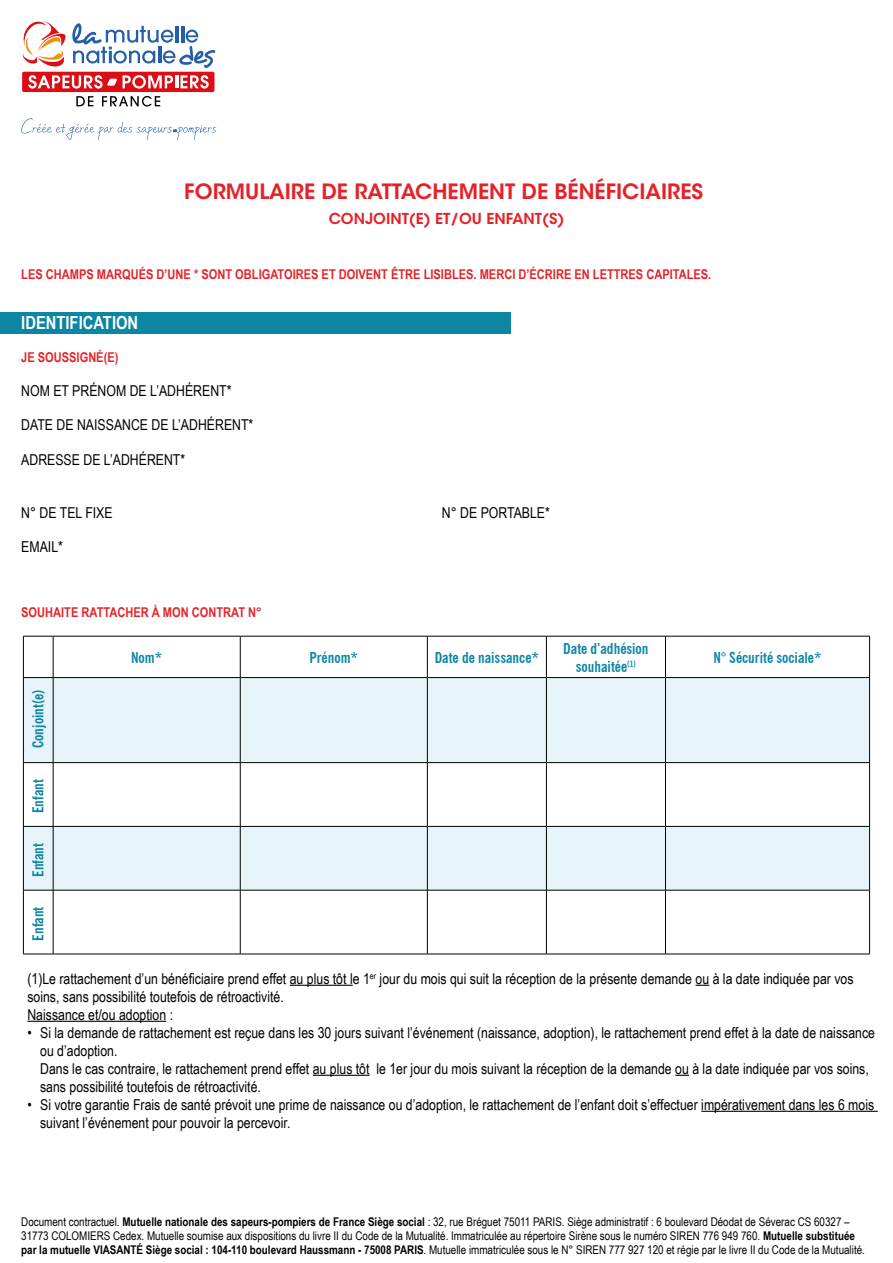
<style>
.page{position:relative;width:893px;height:1263px;background:#fff}
.page>*{position:absolute;margin:0;border:0;box-sizing:border-box;transform-origin:0 0}
.t1{font:600 21px "ITC Avant Garde Std";color:#e42329}
.t2{font:700 18px "Arial Narrow";color:#fff}
.t3{font:15px/18px "Arial Narrow";color:#000}
.t4{font:700 condensed 15px/18px "News Gothic BT";color:#0d86a3;text-align:center}
.t5{font:600 15px "ITC Avant Garde Std";color:#e42329}
.t6{font:700 13.5px "Arial Narrow";color:#e42329}
.t7{font:12px/14.4px "Arial Narrow";color:#000}
.s1{font-weight:700}
</style>
<div class="page">
<svg style="left:76px;top:96px;width:17px;height:10px"></svg>
<svg style="left:102px;top:96px;width:58px;height:11px"></svg>
<div style="left:22px;top:72px;width:192px;height:20px;background:#dc0d15;border-radius:2px"></div>
<svg style="left:123px;top:75px;width:86px;height:14px"></svg>
<svg style="left:28px;top:75px;width:89px;height:14px"></svg>
<svg style="left:22px;top:21px;width:193px;height:47px"></svg>
<svg style="left:21px;top:118px;width:195px;height:22px"></svg>
<div style="left:0;top:313px;width:510px;height:21px;background:#0d86a3"></div>
<svg style="left:24px;top:678px;width:845px;height:212px;fill:#e6f4f9"></svg>
<hr style="left:23px;top:636px;width:30px;height:1px;background:#000">
<hr style="left:23px;top:636px;width:1px;height:41px;background:#000">
<hr style="left:53px;top:636px;width:187px;height:1px;background:#000">
<hr style="left:53px;top:636px;width:1px;height:41px;background:#000">
<hr style="left:240px;top:636px;width:187px;height:1px;background:#000">
<hr style="left:240px;top:636px;width:1px;height:41px;background:#000">
<hr style="left:427px;top:636px;width:119px;height:1px;background:#000">
<hr style="left:427px;top:636px;width:1px;height:41px;background:#000">
<hr style="left:546px;top:636px;width:119px;height:1px;background:#000">
<hr style="left:546px;top:636px;width:1px;height:41px;background:#000">
<hr style="left:665px;top:636px;width:205px;height:1px;background:#000">
<hr style="left:665px;top:636px;width:1px;height:41px;background:#000">
<hr style="left:869px;top:636px;width:1px;height:41px;background:#000">
<hr style="left:23px;top:677px;width:30px;height:1px;background:#000">
<hr style="left:23px;top:678px;width:1px;height:84px;background:#000">
<hr style="left:53px;top:677px;width:187px;height:1px;background:#000">
<hr style="left:53px;top:678px;width:1px;height:84px;background:#000">
<hr style="left:240px;top:677px;width:187px;height:1px;background:#000">
<hr style="left:240px;top:678px;width:1px;height:84px;background:#000">
<hr style="left:427px;top:677px;width:119px;height:1px;background:#000">
<hr style="left:427px;top:678px;width:1px;height:84px;background:#000">
<hr style="left:546px;top:677px;width:119px;height:1px;background:#000">
<hr style="left:546px;top:678px;width:1px;height:84px;background:#000">
<hr style="left:665px;top:677px;width:205px;height:1px;background:#000">
<hr style="left:665px;top:678px;width:1px;height:84px;background:#000">
<hr style="left:869px;top:678px;width:1px;height:84px;background:#000">
<hr style="left:23px;top:762px;width:30px;height:1px;background:#000">
<hr style="left:23px;top:763px;width:1px;height:63px;background:#000">
<hr style="left:53px;top:762px;width:187px;height:1px;background:#000">
<hr style="left:53px;top:763px;width:1px;height:63px;background:#000">
<hr style="left:240px;top:762px;width:187px;height:1px;background:#000">
<hr style="left:240px;top:763px;width:1px;height:63px;background:#000">
<hr style="left:427px;top:762px;width:119px;height:1px;background:#000">
<hr style="left:427px;top:763px;width:1px;height:63px;background:#000">
<hr style="left:546px;top:762px;width:119px;height:1px;background:#000">
<hr style="left:546px;top:763px;width:1px;height:63px;background:#000">
<hr style="left:665px;top:762px;width:205px;height:1px;background:#000">
<hr style="left:665px;top:763px;width:1px;height:63px;background:#000">
<hr style="left:869px;top:763px;width:1px;height:63px;background:#000">
<hr style="left:23px;top:826px;width:30px;height:1px;background:#000">
<hr style="left:23px;top:827px;width:1px;height:63px;background:#000">
<hr style="left:53px;top:826px;width:187px;height:1px;background:#000">
<hr style="left:53px;top:827px;width:1px;height:63px;background:#000">
<hr style="left:240px;top:826px;width:187px;height:1px;background:#000">
<hr style="left:240px;top:827px;width:1px;height:63px;background:#000">
<hr style="left:427px;top:826px;width:119px;height:1px;background:#000">
<hr style="left:427px;top:827px;width:1px;height:63px;background:#000">
<hr style="left:546px;top:826px;width:119px;height:1px;background:#000">
<hr style="left:546px;top:827px;width:1px;height:63px;background:#000">
<hr style="left:665px;top:826px;width:205px;height:1px;background:#000">
<hr style="left:665px;top:827px;width:1px;height:63px;background:#000">
<hr style="left:869px;top:827px;width:1px;height:63px;background:#000">
<hr style="left:23px;top:890px;width:30px;height:1px;background:#000">
<hr style="left:23px;top:890px;width:1px;height:64px;background:#000">
<hr style="left:53px;top:890px;width:187px;height:1px;background:#000">
<hr style="left:53px;top:890px;width:1px;height:64px;background:#000">
<hr style="left:240px;top:890px;width:187px;height:1px;background:#000">
<hr style="left:240px;top:890px;width:1px;height:64px;background:#000">
<hr style="left:427px;top:890px;width:119px;height:1px;background:#000">
<hr style="left:427px;top:890px;width:1px;height:64px;background:#000">
<hr style="left:546px;top:890px;width:119px;height:1px;background:#000">
<hr style="left:546px;top:890px;width:1px;height:64px;background:#000">
<hr style="left:665px;top:890px;width:205px;height:1px;background:#000">
<hr style="left:665px;top:890px;width:1px;height:64px;background:#000">
<hr style="left:869px;top:890px;width:1px;height:64px;background:#000">
<hr style="left:23px;top:954px;width:30px;height:1px;background:#000">
<hr style="left:53px;top:954px;width:187px;height:1px;background:#000">
<hr style="left:240px;top:954px;width:187px;height:1px;background:#000">
<hr style="left:427px;top:954px;width:119px;height:1px;background:#000">
<hr style="left:546px;top:954px;width:119px;height:1px;background:#000">
<hr style="left:665px;top:954px;width:205px;height:1px;background:#000">
<hr style="left:290px;top:985px;width:63px;height:1px;background:#000">
<svg style="left:696px;top:985px;width:13px;height:1px"></svg>
<hr style="left:27px;top:1021px;width:139px;height:1px;background:#000">
<hr style="left:313px;top:1075px;width:57px;height:1px;background:#000">
<svg style="left:675px;top:1075px;width:14px;height:1px"></svg>
<hr style="left:701px;top:1111px;width:177px;height:1px;background:#000">
<h1 class="t1" style="left:184px;top:179px;width:520px">FORMULAIRE DE RATTACHEMENT DE BÉNÉFICIAIRES</h1>
<p class="t5" style="left:329px;top:209px;width:237px">CONJOINT(E) ET/OU ENFANT(S)</p>
<p class="t6" style="left:21px;top:264px;width:692px">LES CHAMPS MARQUÉS D’UNE * SONT OBLIGATOIRES ET DOIVENT ÊTRE LISIBLES. MERCI D’ÉCRIRE EN LETTRES CAPITALES.</p>
<p class="t2" style="left:21px;top:309px;width:118px">IDENTIFICATION</p>
<p class="t6" style="left:21px;top:347px;width:99px">JE SOUSSIGNÉ(E)</p>
<p class="t3" style="left:21px;top:382px;width:212px">NOM ET PRÉNOM DE L’ADHÉRENT*</p>
<p class="t3" style="left:21px;top:416px;width:234px">DATE DE NAISSANCE DE L’ADHÉRENT*</p>
<p class="t3" style="left:21px;top:450px;width:166px">ADRESSE DE L’ADHÉRENT*</p>
<p class="t3" style="left:21px;top:503px;width:93px">N° DE TEL FIXE</p>
<p class="t3" style="left:442px;top:503px;width:110px">N° DE PORTABLE*</p>
<p class="t3" style="left:21px;top:537px;width:43px">EMAIL*</p>
<p class="t6" style="left:21px;top:602px;width:242px">SOUHAITE RATTACHER À MON CONTRAT N°</p>
<p class="t4" style="left:131px;top:648px;width:33px">Nom*</p>
<p class="t4" style="left:309px;top:648px;width:50px">Prénom*</p>
<p class="t4" style="left:435px;top:648px;width:106px">Date de naissance*</p>
<p class="t4" style="left:563px;top:639px;width:87px">Date d’adhésion souhaitée<sup>(1)</sup></p>
<p class="t4" style="left:713px;top:648px;width:110px">N° Sécurité sociale*</p>
<p class="t4" style="left:29px;top:748px;width:60px;rotate:-90deg">Conjoint(e)</p>
<p class="t4" style="left:29px;top:813px;width:35px;rotate:-90deg">Enfant</p>
<p class="t4" style="left:29px;top:877px;width:35px;rotate:-90deg">Enfant</p>
<p class="t4" style="left:29px;top:941px;width:35px;rotate:-90deg">Enfant</p>
<p class="t3" style="left:27px;top:969px;width:828px">(1)Le rattachement d’un bénéficiaire prend effet au plus tôt le 1<sup>er</sup> jour du mois qui suit la réception de la présente demande ou à la date indiquée par vos soins, sans possibilité toutefois de rétroactivité.<br>Naissance et/ou adoption :</p>
<p class="t3" style="left:40px;top:1023px;width:836px;text-indent:-13px">• Si la demande de rattachement est reçue dans les 30 jours suivant l’événement (naissance, adoption), le rattachement prend effet à la date de naissance ou d’adoption.<br>Dans le cas contraire, le rattachement prend effet au plus tôt le 1er jour du mois suivant la réception de la demande ou à la date indiquée par vos soins, sans possibilité toutefois de rétroactivité.</p>
<p class="t3" style="left:40px;top:1095px;width:836px;text-indent:-13px">• Si votre garantie Frais de santé prévoit une prime de naissance ou d’adoption, le rattachement de l’enfant doit s’effectuer impérativement dans les 6 mois suivant l’événement pour pouvoir la percevoir.</p>
<p class="t7" style="left:21px;top:1214px;width:845px">Document contractuel. <span class="s1">Mutuelle nationale des sapeurs-pompiers de France Siège social</span> : 32, rue Bréguet 75011 PARIS. Siège administratif : 6 boulevard Déodat de Séverac CS 60327 –<br>31773 COLOMIERS Cedex. Mutuelle soumise aux dispositions du livre II du Code de la Mutualité. Immatriculée au répertoire Sirène sous le numéro SIREN 776 949 760. <span class="s1">Mutuelle substituée par la mutuelle VIASANTÉ Siège social : 104-110 boulevard Haussmann - 75008 PARIS</span>. Mutuelle immatriculée sous le N° SIREN 777 927 120 et régie par le livre II du Code de la Mutualité.</p>
</div>
